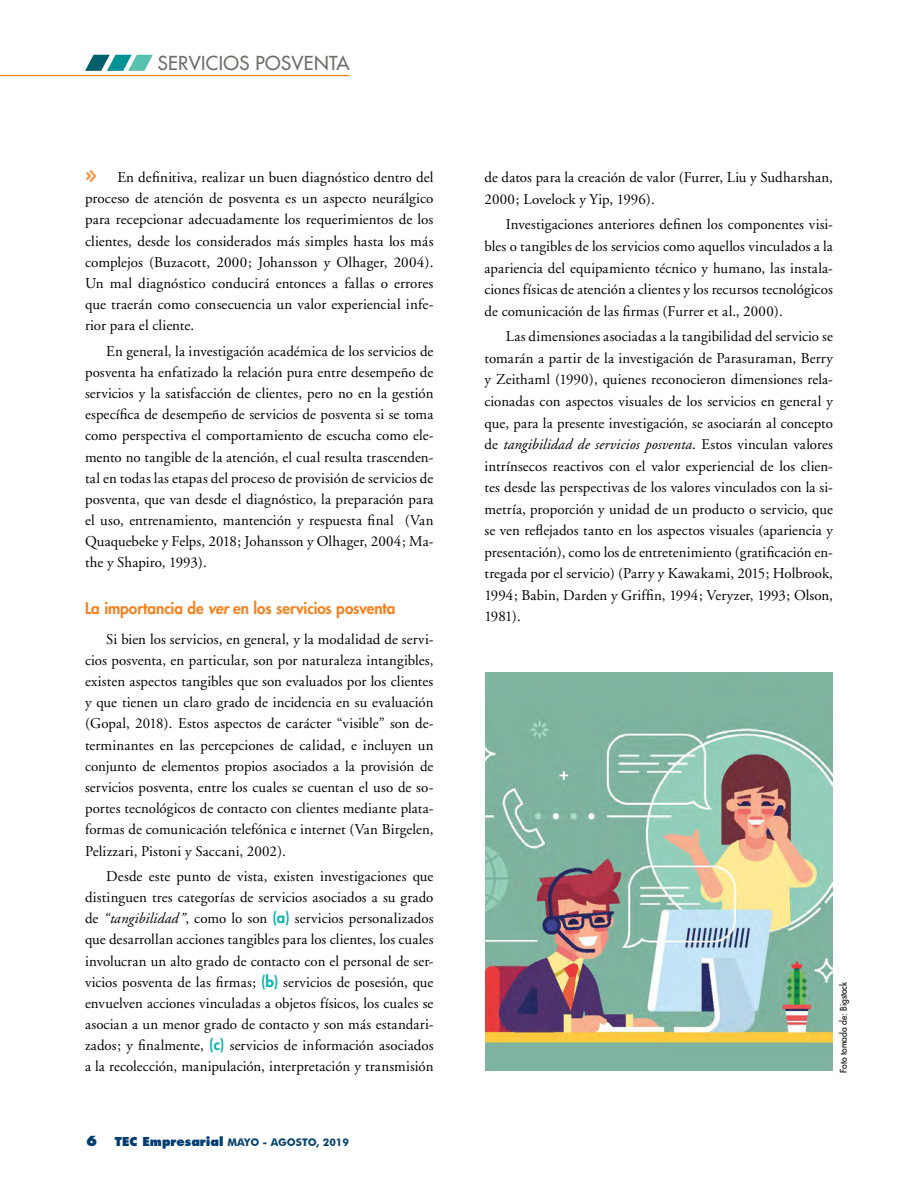
<style>
.page{position:relative;width:918px;height:1188px;background:#fff}
.page>*{position:absolute;margin:0;border:0;box-sizing:border-box;transform-origin:0 0}
.t1{font:18.75px "Futura";letter-spacing:.02em;color:#6d6e67}
.t2{font:800 15.75px "Futura";color:#f58220}
.t3{font:15px/21.1px "Adobe Garamond";letter-spacing:.005em;color:#000;text-align:justify}
.t4{font:800 13.5px "Futura";color:#003d71}
.t5{font:700 10.5px "Futura BT";color:#0d4570}
.t6{font:9px "Futura";color:#000;scale:.95 1}
.s1{font-style:italic}
.s2{font-family:"Futura";font-weight:800;color:#00b5ad}
.s3{font-family:"Futura";font-weight:800;font-size:12px;color:#003d71}
</style>
<div class="page">
<svg style="left:86px;top:170px;width:10px;height:12px"></svg>
<img style="left:485px;top:673px;width:347px;height:398px">
<hr style="left:0;top:75px;width:350px;height:1px;background:#f58220">
<svg style="left:85px;top:55px;width:68px;height:16px"></svg>
<p class="t1" style="left:158px;top:51px;width:194px">SERVICIOS POSVENTA</p>
<p class="t3" style="left:85px;top:167px;width:350px;text-indent:32px">En definitiva, realizar un buen diagnóstico dentro del proceso de atención de posventa es un aspecto neurálgico para recepcionar adecuadamente los requerimientos de los clientes, desde los considerados más simples hasta los más complejos (Buzacott, 2000; Johansson y Olhager, 2004).<br>Un mal diagnóstico conducirá entonces a fallas o errores que traerán como consecuencia un valor experiencial infe&shy;rior para el cliente.</p>
<p class="t3" style="left:85px;top:341px;width:350px;text-indent:21px">En general, la investigación académica de los servicios de posventa ha enfatizado la relación pura entre desempeño de servicios y la satisfacción de clientes, pero no en la gestión específica de desempeño de servicios de posventa si se toma como perspectiva el comportamiento de escucha como ele&shy;mento no tangible de la atención, el cual resulta trascenden&shy;tal en todas las etapas del proceso de provisión de servicios de posventa, que van desde el diagnóstico, la preparación para el uso, entrenamiento, mantención y respuesta final (Van Quaquebeke y Felps, 2018; Johansson y Olhager, 2004; Ma&shy;the y Shapiro, 1993).</p>
<p class="t2" style="left:85px;top:598px;width:312px">La importancia de <span class="s1">ver</span> en los servicios posventa</p>
<p class="t3" style="left:85px;top:629px;width:350px;text-indent:21px">Si bien los servicios, en general, y la modalidad de servi&shy;cios posventa, en particular, son por naturaleza intangibles, existen aspectos tangibles que son evaluados por los clientes y que tienen un claro grado de incidencia en su evaluación (Gopal, 2018). Estos aspectos de carácter “visible” son de&shy;terminantes en las percepciones de calidad, e incluyen un conjunto de elementos propios asociados a la provisión de servicios posventa, entre los cuales se cuentan el uso de so&shy;portes tecnológicos de contacto con clientes mediante plata&shy;formas de comunicación telefónica e internet (Van Birgelen, Pelizzari, Pistoni y Saccani, 2002).</p>
<p class="t3" style="left:85px;top:866px;width:350px;text-indent:21px">Desde este punto de vista, existen investigaciones que distinguen tres categorías de servicios asociados a su grado de <span class="s1">“tangibilidad”</span>, como lo son <span class="s2">(a)</span> servicios personalizados que desarrollan acciones tangibles para los clientes, los cuales involucran un alto grado de contacto con el personal de ser&shy;vicios posventa de las firmas; <span class="s2">(b)</span> servicios de posesión, que envuelven acciones vinculadas a objetos físicos, los cuales se asocian a un menor grado de contacto y son más estandari&shy;zados; y finalmente, <span class="s2">(c)</span> servicios de información asociados a la recolección, manipulación, interpretación y transmisión</p>
<p class="t4" style="left:86px;top:1132px;width:13px">6</p>
<p class="t5" style="left:115px;top:1136px;width:236px"><span class="s3">TEC Empresarial</span> MAYO - AGOSTO, 2019</p>
<p class="t3" style="left:485px;top:167px;width:350px;line-height:21.6px">de datos para la creación de valor (Furrer, Liu y Sudharshan,<br>2000; Lovelock y Yip, 1996).</p>
<p class="t3" style="left:485px;top:214px;width:350px;line-height:21.6px;text-indent:21px">Investigaciones anteriores definen los componentes visi&shy;bles o tangibles de los servicios como aquellos vinculados a la apariencia del equipamiento técnico y humano, las instala&shy;ciones físicas de atención a clientes y los recursos tecnológicos de comunicación de las firmas (Furrer et al., 2000).</p>
<p class="t3" style="left:485px;top:326px;width:350px;line-height:21.6px;text-indent:21px">Las dimensiones asociadas a la tangibilidad del servicio se tomarán a partir de la investigación de Parasuraman, Berry y Zeithaml (1990), quienes reconocieron dimensiones rela&shy;cionadas con aspectos visuales de los servicios en general y que, para la presente investigación, se asociarán al concepto de <span class="s1">tangibilidad de servicios posventa</span>. Estos vinculan valores intrínsecos reactivos con el valor experiencial de los clien&shy;tes desde las perspectivas de los valores vinculados con la si&shy;metría, proporción y unidad de un producto o servicio, que se ven reflejados tanto en los aspectos visuales (apariencia y presentación), como los de entretenimiento (gratificación en&shy;tregada por el servicio) (Parry y Kawakami, 2015; Holbrook, 1994; Babin, Darden y Griffin, 1994; Veryzer, 1993; Olson, 1981).</p>
<p class="t6" style="left:838px;top:1073px;width:97px;rotate:-90deg">Foto tomada de: Bigstock</p>
</div>
